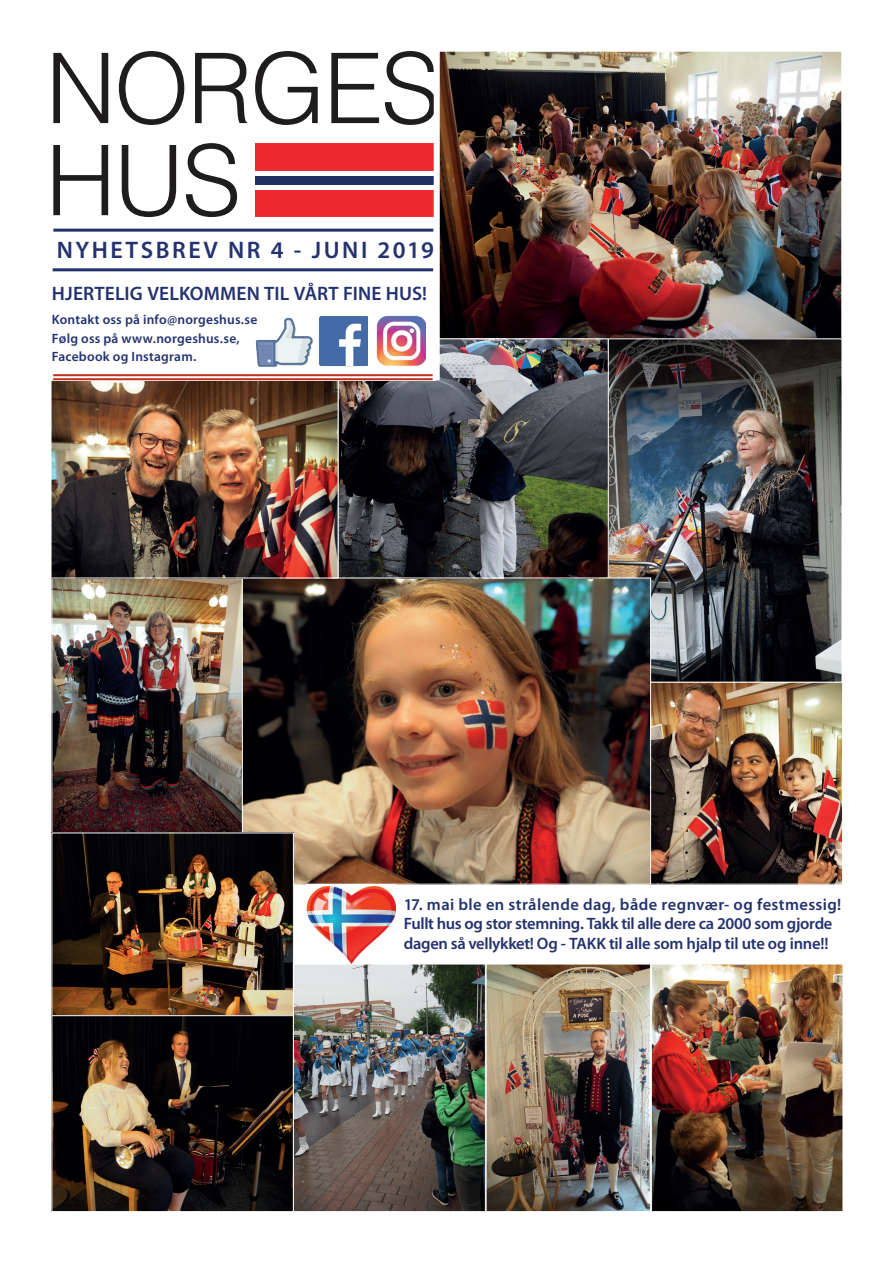
<style>
.page{position:relative;width:893px;height:1263px;background:#fff}
.page>*{position:absolute;margin:0;border:0;box-sizing:border-box;transform-origin:0 0}
.t1{font:600 24px "Myriad Pro";letter-spacing:.105em;color:#24326f}
.t2{font:600 19.5px "Myriad Pro";letter-spacing:.005em;color:#24326f}
.t3{font:600 16.5px/19.5px "Myriad Pro";letter-spacing:-.015em;color:#24326f}
.t4{font:600 13.5px/19.5px "Myriad Pro";letter-spacing:.015em;color:#24326f}
</style>
<div class="page">
<img style="left:54px;top:580px;width:187px;height:251px">
<img style="left:440px;top:53px;width:400px;height:284px">
<img style="left:610px;top:340px;width:230px;height:341px">
<img style="left:244px;top:580px;width:405px;height:302px">
<img style="left:54px;top:834px;width:238px;height:376px">
<div style="left:52px;top:1015px;width:242px;height:197px;border:1px solid #fff"></div>
<img style="left:652px;top:684px;width:189px;height:198px">
<div style="left:650px;top:682px;width:193px;height:202px;border:1px solid #fff"></div>
<img style="left:295px;top:966px;width:546px;height:244px">
<div style="left:651px;top:964px;width:192px;height:248px;border:1px solid #fff"></div>
<img style="left:53px;top:382px;width:284px;height:194px">
<div style="left:51px;top:380px;width:288px;height:198px;border:1px solid #fff"></div>
<div style="left:486px;top:964px;width:165px;height:248px;border:1px solid #fff"></div>
<img style="left:340px;top:340px;width:267px;height:236px">
<div style="left:338px;top:338px;width:271px;height:240px;border:1px solid #fff"></div>
<div style="left:54px;top:272px;width:381px;height:108px;background:#fff"></div>
<hr style="left:53px;top:229px;width:380px;height:3px;background:#24326f">
<hr style="left:53px;top:268px;width:380px;height:3px;background:#24326f">
<svg style="left:53px;top:53px;width:55px;height:70px"></svg>
<svg style="left:119px;top:51px;width:65px;height:74px"></svg>
<svg style="left:195px;top:53px;width:52px;height:70px"></svg>
<svg style="left:255px;top:51px;width:63px;height:74px"></svg>
<svg style="left:331px;top:53px;width:48px;height:70px"></svg>
<svg style="left:385px;top:51px;width:49px;height:74px"></svg>
<svg style="left:53px;top:145px;width:55px;height:70px"></svg>
<svg style="left:122px;top:145px;width:54px;height:72px"></svg>
<svg style="left:186px;top:143px;width:51px;height:74px"></svg>
<div style="left:255px;top:143px;width:180px;height:28px;background:#ec2a30"></div>
<div style="left:255px;top:175px;width:180px;height:10px;background:#203063"></div>
<div style="left:255px;top:189px;width:180px;height:28px;background:#ec2a30"></div>
<hr style="left:53px;top:374px;width:380px;height:2px;background:#c02d19">
<hr style="left:53px;top:378px;width:380px;height:2px;background:#c02d19">
<img style="left:376px;top:315px;width:49px;height:51px">
<img style="left:319px;top:316px;width:48px;height:50px">
<img style="left:255px;top:318px;width:58px;height:49px">
<div style="left:293px;top:964px;width:193px;height:248px;border:1px solid #fff"></div>
<img style="left:306px;top:886px;width:89px;height:78px">
<div style="left:434px;top:51px;width:6px;height:329px;background:#fff"></div>
<h1 class="t1" style="left:57px;top:235px;width:379px">NYHETSBREV NR 4 - JUNI 2019</h1>
<p class="t2" style="left:52px;top:281px;width:377px">HJERTELIG VELKOMMEN TIL VÅRT FINE HUS!</p>
<p class="t4" style="left:52px;top:309px;width:207px">Kontakt oss på info@norgeshus.se<br>Følg oss på www.norgeshus.se,</p>
<p class="t4" style="left:52px;top:347px;width:146px">Facebook og Instagram.</p>
<p class="t3" style="left:404px;top:894px;width:439px">17. mai ble en strålende dag, både regnvær- og festmessig!<br>Fullt hus og stor stemning. Takk til alle dere ca 2000 som gjorde dagen så vellykket! Og - TAKK til alle som hjalp til ute og inne!!</p>
</div>
